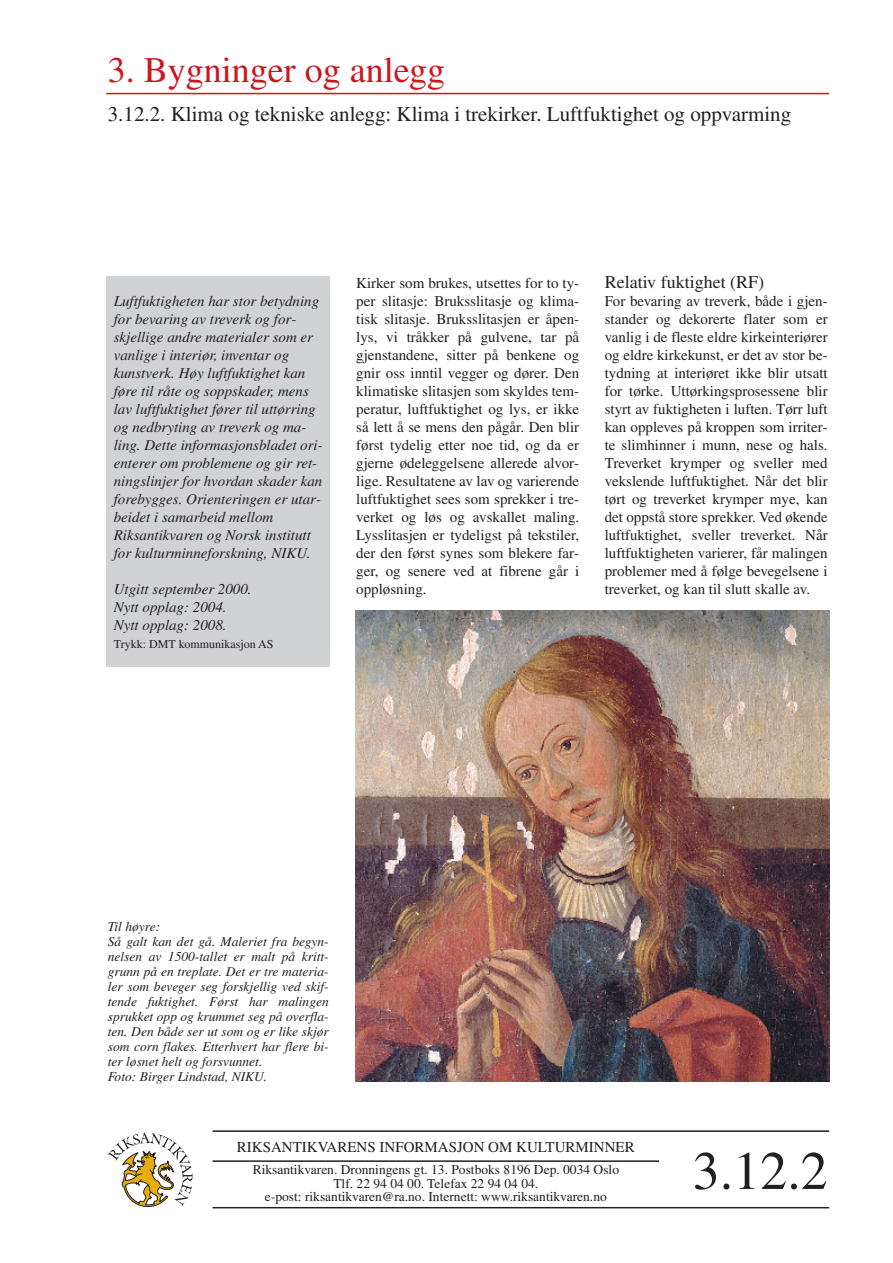
<style>
.page{position:relative;width:893px;height:1263px;background:#fff}
.page>*{position:absolute;margin:0;border:0;box-sizing:border-box;transform-origin:0 0}
.t1{font:54px "Times";color:#231f20}
.t2{font:36px "Times";color:#cd151d}
.t3{font:21px "Times";color:#231f20}
.t4{font:18px "Times";color:#231f20}
.t5{font:15px/18px "Times";color:#231f20;text-align:justify}
.t6{font:italic 15px/18px "Times";color:#231f20}
.t7{font:italic 13.5px/15px "Times";color:#231f20}
.t8{font:13.5px/13.5px "Times";color:#231f20;text-align:center}
.t9{font:12px "Times";color:#231f20}
</style>
<div class="page">
<hr style="left:106px;top:93px;width:723px;height:1px;background:#cd151d">
<hr style="left:213px;top:1130px;width:616px;height:2px;background:#231f20">
<hr style="left:213px;top:1207px;width:616px;height:1px;background:#231f20">
<hr style="left:213px;top:1160px;width:446px;height:2px;background:#231f20">
<svg style="left:108px;top:1133px;width:85px;height:74px"></svg>
<div style="left:106px;top:276px;width:224px;height:390px;background:#d1d2d4"></div>
<img style="left:356px;top:611px;width:473px;height:470px">
<h2 class="t2" style="left:108px;top:57px;width:339px">3. Bygninger og anlegg</h2>
<h3 class="t3" style="left:108px;top:107px;width:685px">3.12.2. Klima og tekniske anlegg: Klima i trekirker. Luftfuktighet og oppvarming</h3>
<p class="t6" style="left:114px;top:293px;width:210px">Luftfuktigheten har stor betydning for bevaring av treverk og for&shy;skjellige andre materialer som er vanlige i interiør, inventar og kunstverk. Høy luftfuktighet kan føre til råte og soppskader, mens lav luftfuktighet fører til uttørring og nedbryting av treverk og ma&shy;ling. Dette informasjonsbladet ori&shy;enterer om problemene og gir ret&shy;ningslinjer for hvordan skader kan forebygges. Orienteringen er utar&shy;beidet i samarbeid mellom Riksantikvaren og Norsk institutt for kulturminneforskning, NIKU.</p>
<p class="t6" style="left:114px;top:581px;width:139px">Utgitt september 2000.<br>Nytt opplag: 2004.<br>Nytt opplag: 2008.</p>
<p class="t9" style="left:114px;top:640px;width:161px">Trykk: DMT kommunikasjon AS</p>
<p class="t5" style="left:356px;top:276px;width:224px">Kirker som brukes, utsettes for to ty&shy;per slitasje: Bruksslitasje og klima&shy;tisk slitasje. Bruksslitasjen er åpen&shy;lys, vi tråkker på gulvene, tar på gjenstandene, sitter på benkene og gnir oss inntil vegger og dører. Den klimatiske slitasjen som skyldes tem&shy;peratur, luftfuktighet og lys, er ikke så lett å se mens den pågår. Den blir først tydelig etter noe tid, og da er gjerne ødeleggelsene allerede alvor&shy;lige. Resultatene av lav og varierende luftfuktighet sees som sprekker i tre&shy;verket og løs og avskallet maling.<br>Lysslitasjen er tydeligst på tekstiler, der den først synes som blekere far&shy;ger, og senere ved at fibrene går i oppløsning.</p>
<p class="t4" style="left:605px;top:276px;width:161px">Relativ fuktighet (RF)</p>
<p class="t5" style="left:605px;top:294px;width:225px">For bevaring av treverk, både i gjen&shy;stander og dekorerte flater som er vanlig i de fleste eldre kirkeinteriører og eldre kirkekunst, er det av stor be&shy;tydning at interiøret ikke blir utsatt for tørke. Uttørkingsprosessene blir styrt av fuktigheten i luften. Tørr luft kan oppleves på kroppen som irriter&shy;te slimhinner i munn, nese og hals.<br>Treverket krymper og sveller med vekslende luftfuktighet. Når det blir tørt og treverket krymper mye, kan det oppstå store sprekker. Ved økende luftfuktighet, sveller treverket. Når luftfuktigheten varierer, får malingen problemer med å følge bevegelsene i treverket, og kan til slutt skalle av.</p>
<p class="t7" style="left:108px;top:921px;width:222px">Til høyre:<br>Så galt kan det gå. Maleriet fra begyn&shy;nelsen av 1500-tallet er malt på kritt&shy;grunn på en treplate. Det er tre materia&shy;ler som beveger seg forskjellig ved skif&shy;tende fuktighet. Først har malingen sprukket opp og krummet seg på overfla&shy;ten. Den både ser ut som og er like skjør som corn flakes. Etterhvert har flere bi&shy;ter løsnet helt og forsvunnet.<br>Foto: Birger Lindstad, NIKU.</p>
<p class="t5" style="left:237px;top:1139px;width:399px">RIKSANTIKVARENS INFORMASJON OM KULTURMINNER</p>
<p class="t8" style="left:253px;top:1164px;width:368px">Riksantikvaren. Dronningens gt. 13. Postboks 8196 Dep. 0034 Oslo<br>Tlf. 22 94 04 00. Telefax 22 94 04 04.<br>e-post: riksantikvaren@ra.no. Internett: www.riksantikvaren.no</p>
<h1 class="t1" style="left:693px;top:1152px;width:136px">3.12.2</h1>
</div>
